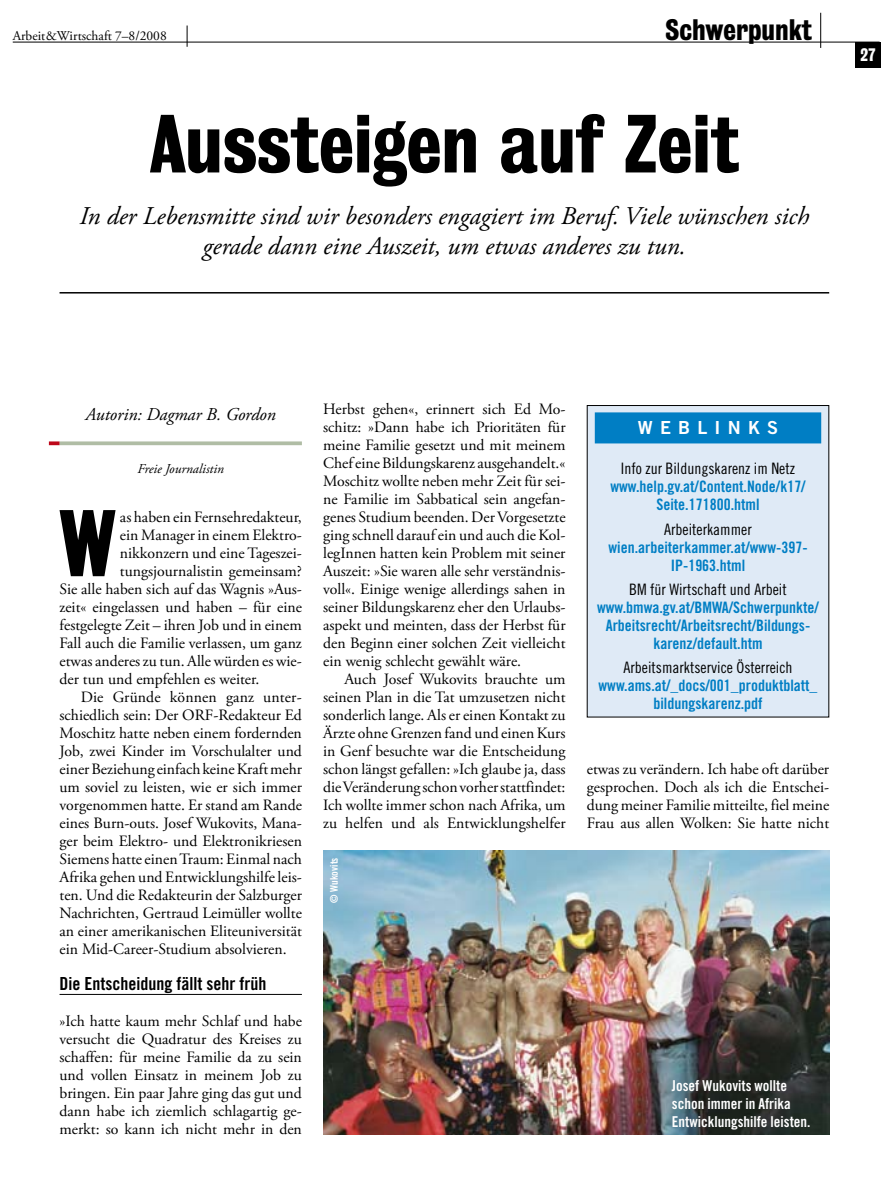
<style>
.page{position:relative;width:893px;height:1191px;background:#fff}
.page>*{position:absolute;margin:0;border:0;box-sizing:border-box;transform-origin:0 0}
.t1{font:86.1px "Bureau Grot Three Seven";color:#000}
.t2{font:75px "Bureau Grot Three Seven";color:#000}
.t3{font:27px "Bureau Grot Three Seven";color:#000}
.t4{font:italic 25.5px/30px "Adobe Garamond Pro";color:#000;text-align:center}
.t5{font:18px "Trade Gothic Bold Cond Twenty";color:#000}
.t6{font:italic 18px "Adobe Garamond Pro";color:#000}
.t7{font:18px "Trade Gothic Bold Two";letter-spacing:.4em;color:#fff}
.t8{font:16.5px "Bureau Grot Three Seven";color:#fff}
.t9{font:15.75px/18px "Adobe Garamond Pro";color:#000;text-align:justify}
.t10{font:15.75px/18px "Trade Gothic Bold Cond Twenty";color:#007ec4;text-align:center}
.t11{font:15.75px "Trade Gothic Cond Eighteen";color:#000}
.t12{font:15px/18px "Trade Gothic Bold Cond Twenty";color:#fff}
.t13{font:13.5px "Adobe Garamond Pro";color:#000}
.t14{font:italic 13.5px "Adobe Garamond Pro";color:#000}
.t15{font:10.5px "Trade Gothic Bold Cond Twenty";color:#fff}
</style>
<div class="page">
<div style="left:855px;top:42px;width:25px;height:25px;background:#000"></div>
<svg style="left:187px;top:26px;width:1px;height:21px"></svg>
<hr style="left:13px;top:42px;width:867px;height:1px;background:#000">
<hr style="left:820px;top:13px;width:1px;height:35px;background:#000">
<hr style="left:60px;top:994px;width:242px;height:1px;background:#000">
<svg style="left:60px;top:441px;width:242px;height:4px"></svg>
<svg style="left:49px;top:441px;width:11px;height:4px"></svg>
<hr style="left:60px;top:292px;width:769px;height:1px;background:#000">
<div style="left:587px;top:405px;width:242px;height:312px;background:#dfeaf6"></div>
<div style="left:595px;top:412px;width:226px;height:31px;background:#007ec4"></div>
<img style="left:323px;top:850px;width:506px;height:284px">
<p class="t13" style="left:13px;top:28px;width:156px">Arbeit&amp;Wirtschaft 7–8/2008</p>
<h3 class="t3" style="left:666px;top:15px;width:148px">Schwerpunkt</h3>
<h2 class="t2" style="left:149px;top:100px;width:591px">Aussteigen auf Zeit</h2>
<h3 class="t4" style="left:79px;top:201px;width:731px">In der Lebensmitte sind wir besonders engagiert im Beruf. Viele wünschen sich gerade dann eine Auszeit, um etwas anderes zu tun.</h3>
<p class="t8" style="left:860px;top:45px;width:16px">27</p>
<p class="t6" style="left:85px;top:404px;width:192px">Autorin: Dagmar B. Gordon</p>
<p class="t14" style="left:138px;top:461px;width:88px">Freie Journalistin</p>
<h1 class="t1" style="left:60px;top:493px;width:58px">W</h1>
<p class="t9" style="left:120px;top:509px;width:183px">as haben ein Fernsehredakteur,</p>
<p class="t9" style="left:120px;top:527px;width:183px">ein Manager in einem Elektro-</p>
<p class="t9" style="left:120px;top:545px;width:183px">nikkonzern und eine Tageszei-</p>
<p class="t9" style="left:120px;top:563px;width:183px">tungsjournalistin gemeinsam?</p>
<p class="t9" style="left:60px;top:581px;width:244px">Sie alle haben sich auf das Wagnis »Aus-</p>
<p class="t9" style="left:60px;top:599px;width:244px">zeit« eingelassen und haben – für eine</p>
<p class="t9" style="left:60px;top:617px;width:244px">festgelegte Zeit – ihren Job und in einem</p>
<p class="t9" style="left:60px;top:635px;width:244px">Fall auch die Familie verlassen, um ganz</p>
<p class="t9" style="left:60px;top:653px;width:244px">etwas anderes zu tun. Alle würden es wie-</p>
<p class="t9" style="left:60px;top:671px;width:201px">der tun und empfehlen es weiter.</p>
<p class="t9" style="left:81px;top:689px;width:223px">Die Gründe können ganz unter-</p>
<p class="t9" style="left:60px;top:707px;width:244px">schiedlich sein: Der ORF-Redakteur Ed</p>
<p class="t9" style="left:60px;top:725px;width:244px">Moschitz hatte neben einem fordernden</p>
<p class="t9" style="left:60px;top:743px;width:244px">Job, zwei Kinder im Vorschulalter und</p>
<p class="t9" style="left:60px;top:761px;width:244px">einer Beziehung einfach keine Kraft mehr</p>
<p class="t9" style="left:60px;top:779px;width:244px">um soviel zu leisten, wie er sich immer</p>
<p class="t9" style="left:60px;top:797px;width:244px">vorgenommen hatte. Er stand am Rande</p>
<p class="t9" style="left:60px;top:815px;width:244px">eines Burn-outs. Josef Wukovits, Mana-</p>
<p class="t9" style="left:60px;top:833px;width:244px">ger beim Elektro- und Elektronikriesen</p>
<p class="t9" style="left:60px;top:851px;width:244px">Siemens hatte einen Traum: Einmal nach</p>
<p class="t9" style="left:60px;top:869px;width:243px">Afrika gehen und Entwicklungshilfe leis-</p>
<p class="t9" style="left:60px;top:887px;width:244px">ten. Und die Redakteurin der Salzburger</p>
<p class="t9" style="left:60px;top:905px;width:244px">Nachrichten, Gertraud Leimüller wollte</p>
<p class="t9" style="left:60px;top:923px;width:244px">an einer amerikanischen Eliteuniversität</p>
<p class="t9" style="left:60px;top:941px;width:229px">ein Mid-Career-Studium absolvieren.</p>
<p class="t5" style="left:60px;top:973px;width:208px">Die Entscheidung fällt sehr früh</p>
<p class="t9" style="left:60px;top:1013px;width:244px">»Ich hatte kaum mehr Schlaf und habe versucht die Quadratur des Kreises zu schaffen: für meine Familie da zu sein und vollen Einsatz in meinem Job zu bringen. Ein paar Jahre ging das gut und dann habe ich ziemlich schlagartig ge&shy;merkt: so kann ich nicht mehr in den</p>
<p class="t9" style="left:323px;top:401px;width:244px">Herbst gehen«, erinnert sich Ed Mo&shy;schitz: »Dann habe ich Prioritäten für meine Familie gesetzt und mit meinem Chef eine Bildungskarenz ausgehandelt.« Moschitz wollte neben mehr Zeit für sei&shy;ne Familie im Sabbatical sein angefan&shy;genes Studium beenden. Der Vorgesetzte ging schnell darauf ein und auch die Kol&shy;legInnen hatten kein Problem mit seiner Auszeit: »Sie waren alle sehr verständnis&shy;voll«. Einige wenige allerdings sahen in seiner Bildungskarenz eher den Urlaubs&shy;aspekt und meinten, dass der Herbst für den Beginn einer solchen Zeit vielleicht ein wenig schlecht gewählt wäre.</p>
<p class="t9" style="left:323px;top:671px;width:244px;text-indent:21px">Auch Josef Wukovits brauchte um seinen Plan in die Tat umzusetzen nicht sonderlich lange. Als er einen Kontakt zu Ärzte ohne Grenzen fand und einen Kurs in Genf besuchte war die Entscheidung schon längst gefallen: »Ich glaube ja, dass die Veränderung schon vorher stattfindet:<br>Ich wollte immer schon nach Afrika, um zu helfen und als Entwicklungshelfer</p>
<p class="t15" style="left:328px;top:902px;width:47px;rotate:-90deg">© Wukovits</p>
<p class="t7" style="left:638px;top:416px;width:139px">WEB LINKS</p>
<p class="t11" style="left:621px;top:459px;width:176px">Info zur Bildungskarenz im Netz</p>
<p class="t10" style="left:610px;top:477px;width:197px">www.help.gv.at/Content.Node/k17/<br>Seite.171800.html</p>
<p class="t11" style="left:664px;top:519px;width:89px">Arbeiterkammer</p>
<p class="t10" style="left:608px;top:538px;width:201px">wien.arbeiterkammer.at/www-397-<br>IP-1963.html</p>
<p class="t11" style="left:629px;top:580px;width:159px">BM für Wirtschaft und Arbeit</p>
<p class="t10" style="left:597px;top:598px;width:223px">www.bmwa.gv.at/BMWA/Schwerpunkte/<br>Arbeitsrecht/Arbeitsrecht/Bildungs&shy;karenz/default.htm</p>
<p class="t11" style="left:624px;top:658px;width:170px">Arbeitsmarktservice Österreich</p>
<p class="t10" style="left:598px;top:676px;width:220px">www.ams.at/_docs/001_produktblatt_ bildungskarenz.pdf</p>
<p class="t9" style="left:587px;top:761px;width:244px">etwas zu verändern. Ich habe oft darüber gesprochen. Doch als ich die Entschei&shy;dung meiner Familie mitteilte, fiel meine Frau aus allen Wolken: Sie hatte nicht</p>
<p class="t12" style="left:672px;top:1076px;width:140px">Josef Wukovits wollte schon immer in Afrika<br>Entwicklungshilfe leisten.</p>
</div>
